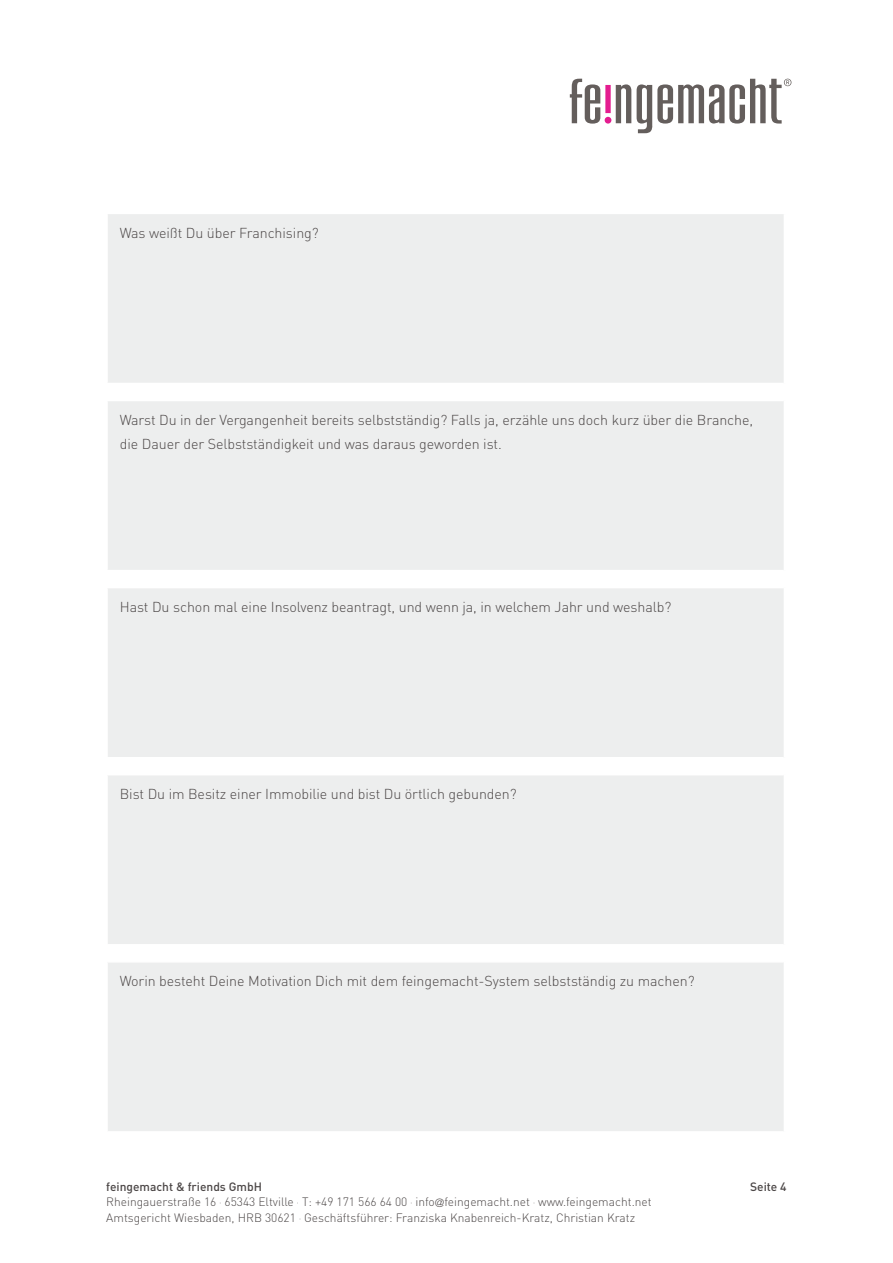
<style>
.page{position:relative;width:893px;height:1263px;background:#fff}
.page>*{position:absolute;margin:0;border:0;box-sizing:border-box;transform-origin:0 0}
.t1{font:300 14.25px/24px "DIN";letter-spacing:-.005em;color:#4c4747}
.t2{font:300 12px/15.8px "DIN";color:#4c4747}
.t3{font:500 12px "DIN";color:#4c4747}
.s1{font-weight:500}
.s2{font-size:7.5px}
.s3{font-family:"Frutiger";font-stretch:condensed}
</style>
<div class="page">
<svg style="left:570px;top:79px;width:30px;height:45px"></svg>
<svg style="left:616px;top:84px;width:15px;height:39px"></svg>
<div style="left:605px;top:85px;width:6px;height:28px;background:#e41d90"></div>
<div style="left:605px;top:117px;width:6px;height:7px;background:#e41d90;border-radius:50%"></div>
<svg style="left:637px;top:79px;width:154px;height:54px"></svg>
<div style="left:108px;top:214px;width:676px;height:169px;background:#edeeee"></div>
<div style="left:108px;top:401px;width:676px;height:730px;background:#edeeee"></div>
<hr style="left:106px;top:570px;width:678px;height:1px;background:#fff">
<hr style="left:106px;top:587px;width:678px;height:1px;background:#fff">
<hr style="left:106px;top:757px;width:678px;height:1px;background:#fff">
<hr style="left:106px;top:774px;width:678px;height:1px;background:#fff">
<hr style="left:106px;top:944px;width:678px;height:1px;background:#fff">
<hr style="left:106px;top:961px;width:678px;height:1px;background:#fff">
<p class="t1" style="left:120px;top:220px;width:200px">Was weißt Du über Franchising?</p>
<p class="t1" style="left:120px;top:407px;width:635px">Warst Du in der Vergangenheit bereits selbstständig? Falls ja, erzähle uns doch kurz über die Branche, die Dauer der Selbstständigkeit und was daraus geworden ist.</p>
<p class="t1" style="left:120px;top:594px;width:553px">Hast Du schon mal eine Insolvenz beantragt, und wenn ja, in welchem Jahr und weshalb?</p>
<p class="t1" style="left:120px;top:782px;width:398px">Bist Du im Besitz einer Immobilie und bist Du örtlich gebunden?</p>
<p class="t1" style="left:120px;top:969px;width:576px">Worin besteht Deine Motivation Dich mit dem feingemacht-System selbstständig zu machen?</p>
<p class="t2" style="left:106px;top:1178px;width:547px"><span class="s1">feingemacht &amp; friends GmbH<br></span>Rheingauerstraße 16 <span class="s2">·</span> 65343 Eltville <span class="s2">·</span> T: +49 171 566 64 00 <span class="s2">·</span> info<span class="s3">@</span>feingemacht.net <span class="s2">·</span> www.feingemacht.net<br>Amtsgericht Wiesbaden, HRB 30621 <span class="s2">·</span> Geschäftsführer: Franziska Knabenreich-Kratz, Christian Kratz</p>
<p class="t3" style="left:750px;top:1178px;width:38px">Seite 4</p>
</div>
